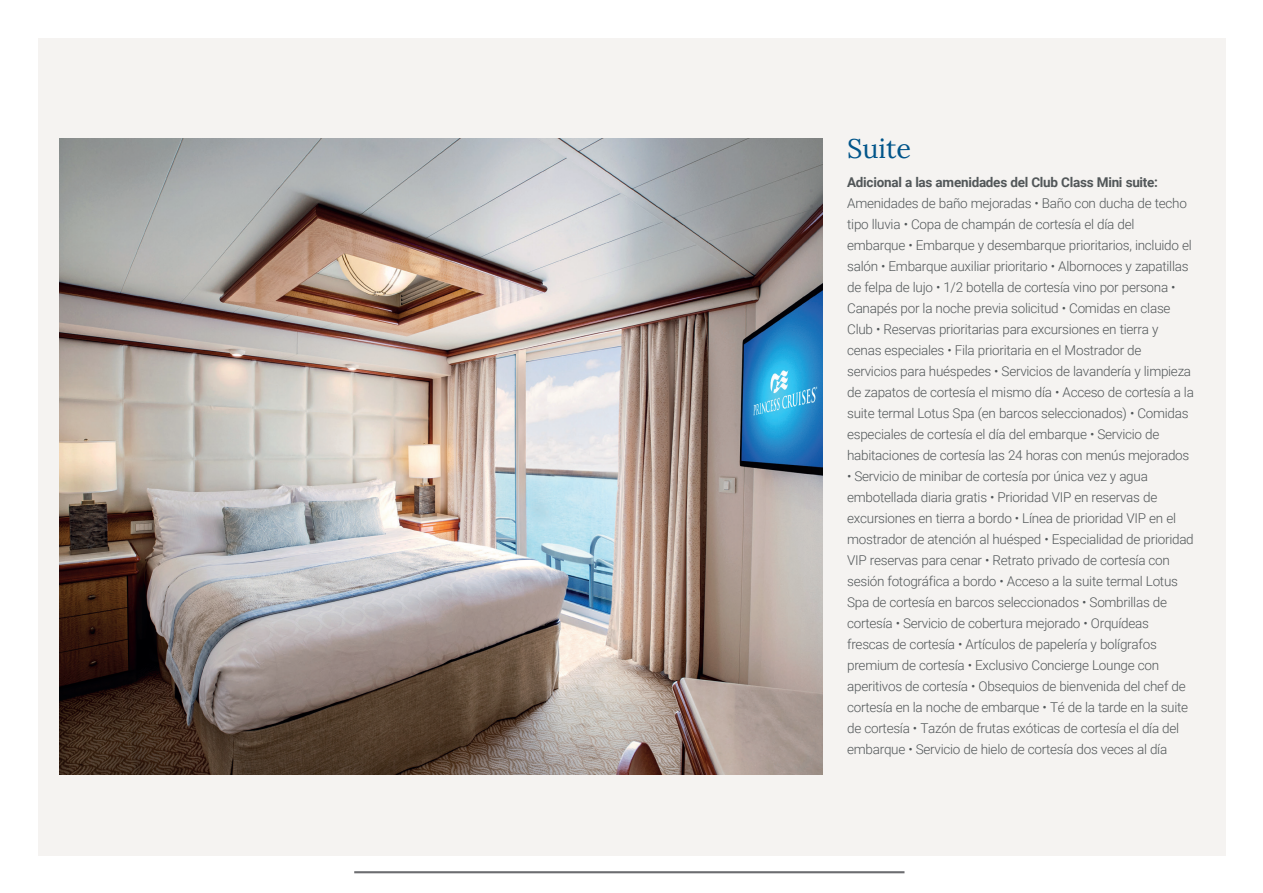
<style>
.page{position:relative;width:1263px;height:893px;background:#fff}
.page>*{position:absolute;margin:0;border:0;box-sizing:border-box;transform-origin:0 0}
.t1{font:27px "Lora";color:#01558a}
.t2{font:300 13.5px/21px "Roboto";letter-spacing:-.02em;color:#525759}
.t3{font:700 13.5px "Roboto";letter-spacing:-.02em;color:#525759}
</style>
<div class="page">
<div style="left:38px;top:38px;width:1187px;height:817px;background:#f5f3f1"></div>
<img style="left:59px;top:138px;width:763px;height:637px">
<hr style="left:354px;top:871px;width:550px;height:2px;background:#6c6d70">
<h1 class="t1" style="left:847px;top:128px;width:66px">Suite</h1>
<p class="t3" style="left:847px;top:173px;width:312px">Adicional a las amenidades del Club Class Mini suite:</p>
<p class="t2" style="left:847px;top:192px;width:348px">Amenidades de baño mejoradas • Baño con ducha de techo tipo lluvia • Copa de champán de cortesía el día del embarque • Embarque y desembarque prioritarios, incluido el salón • Embarque auxiliar prioritario • Albornoces y zapatillas de felpa de lujo • 1/2 botella de cortesía vino por persona • Canapés por la noche previa solicitud • Comidas en clase Club • Reservas prioritarias para excursiones en tierra y cenas especiales • Fila prioritaria en el Mostrador de servicios para huéspedes • Servicios de lavandería y limpieza de zapatos de cortesía el mismo día • Acceso de cortesía a la suite termal Lotus Spa (en barcos seleccionados) • Comidas especiales de cortesía el día del embarque • Servicio de habitaciones de cortesía las 24 horas con menús mejorados</p>
<p class="t2" style="left:847px;top:465px;width:348px">• Servicio de minibar de cortesía por única vez y agua embotellada diaria gratis • Prioridad VIP en reservas de excursiones en tierra a bordo • Línea de prioridad VIP en el mostrador de atención al huésped • Especialidad de prioridad VIP reservas para cenar • Retrato privado de cortesía con sesión fotográfica a bordo • Acceso a la suite termal Lotus Spa de cortesía en barcos seleccionados • Sombrillas de cortesía • Servicio de cobertura mejorado • Orquídeas frescas de cortesía • Artículos de papelería y bolígrafos premium de cortesía • Exclusivo Concierge Lounge con aperitivos de cortesía • Obsequios de bienvenida del chef de cortesía en la noche de embarque • Té de la tarde en la suite de cortesía • Tazón de frutas exóticas de cortesía el día del embarque • Servicio de hielo de cortesía dos veces al día</p>
</div>
